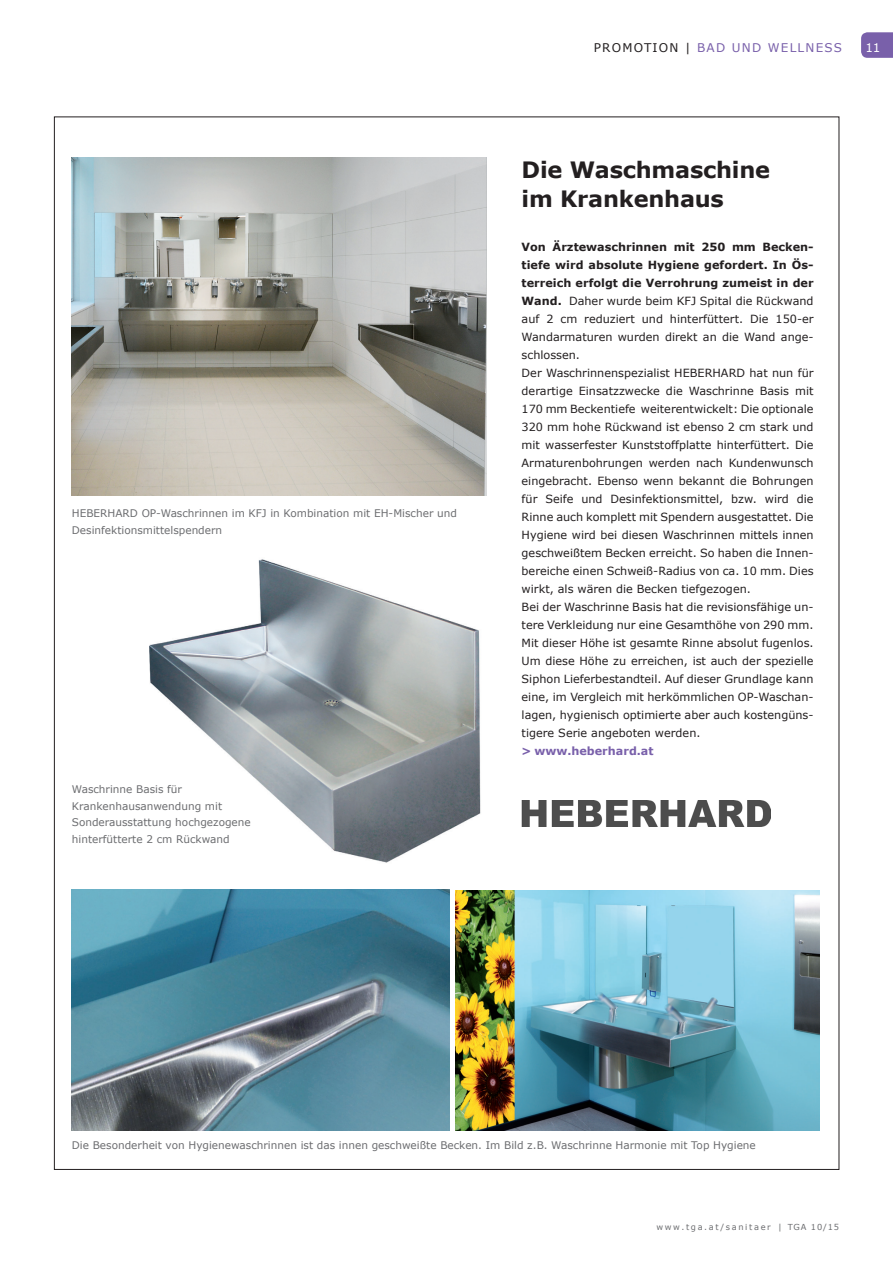
<style>
.page{position:relative;width:893px;height:1263px;background:#fff}
.page>*{position:absolute;margin:0;border:0;box-sizing:border-box;transform-origin:0 0}
.Copy_Sanitär{font:700 22.5px "Verdana";letter-spacing:-.01em;color:#231f20}
.Rubrik2_Sanitär{font:12px "Verdana";letter-spacing:.1em;color:#7960aa}
.t1{font:12px "Verdana";color:#fff}
.Copy_Sanitär-2{font:11.25px/18px "Verdana";color:#231f20;text-align:justify}
.t2{font:700 11.25px "Verdana";color:#7960aa}
.Bildtext_Sanitär{font:10.5px "Verdana";color:#6c6d70}
.t3{font:8.25px "Verdana";letter-spacing:.2em;color:#6c6d70}
.s1{color:#231f20}
.s2{font-weight:700}
</style>
<div class="page">
<svg style="left:861px;top:32px;width:32px;height:26px"></svg>
<img style="left:455px;top:890px;width:364px;height:241px">
<img style="left:72px;top:890px;width:377px;height:241px">
<img style="left:72px;top:158px;width:414px;height:337px">
<img style="left:149px;top:559px;width:332px;height:304px">
<img style="left:521px;top:801px;width:249px;height:25px">
<p class="Bildtext_Sanitär" style="left:72px;top:506px;width:387px">HEBERHARD OP-Waschrinnen im KFJ in Kombination mit EH-Mischer und</p>
<p class="Bildtext_Sanitär" style="left:72px;top:523px;width:152px">Desinfektionsmittelspendern</p>
<p class="Bildtext_Sanitär" style="left:72px;top:782px;width:112px">Waschrinne Basis für</p>
<p class="Bildtext_Sanitär" style="left:72px;top:798px;width:152px">Krankenhausanwendung mit</p>
<p class="Bildtext_Sanitär" style="left:72px;top:815px;width:180px">Sonderausstattung hochgezogene</p>
<p class="Bildtext_Sanitär" style="left:72px;top:831px;width:159px">hinterfütterte 2 cm Rückwand</p>
<p class="Rubrik2_Sanitär" style="left:594px;top:39px;width:250px"><span class="s1">PROMOTION |</span> BAD UND WELLNESS</p>
<p class="t1" style="left:865px;top:39px;width:17px">11</p>
<p class="Copy_Sanitär" style="left:522px;top:154px;width:250px">Die Waschmaschine</p>
<p class="Copy_Sanitär" style="left:522px;top:183px;width:204px">im Krankenhaus</p>
<p class="Copy_Sanitär-2" style="left:522px;top:238px;width:293px"><span class="s2">Von Ärztewaschrinnen mit 250 mm Becken&shy;tiefe wird absolute Hygiene gefordert. In Ös&shy;terreich erfolgt die Verrohrung zumeist in der Wand.</span> Daher wurde beim KFJ Spital die Rückwand auf 2 cm reduziert und hinterfüttert. Die 150-er Wandarmaturen wurden direkt an die Wand ange&shy;schlossen.</p>
<p class="Copy_Sanitär-2" style="left:522px;top:364px;width:293px">Der Waschrinnenspezialist HEBERHARD hat nun für derartige Einsatzzwecke die Waschrinne Basis mit 170 mm Beckentiefe weiterentwickelt: Die optionale 320 mm hohe Rückwand ist ebenso 2 cm stark und mit wasserfester Kunststoffplatte hinterfüttert. Die Armaturenbohrungen werden nach Kundenwunsch eingebracht. Ebenso wenn bekannt die Bohrungen für Seife und Desinfektionsmittel, bzw. wird die Rinne auch komplett mit Spendern ausgestattet. Die Hygiene wird bei diesen Waschrinnen mittels innen geschweißtem Becken erreicht. So haben die Innen&shy;bereiche einen Schweiß-Radius von ca. 10 mm. Dies wirkt, als wären die Becken tiefgezogen.</p>
<p class="Copy_Sanitär-2" style="left:522px;top:598px;width:293px">Bei der Waschrinne Basis hat die revisionsfähige un&shy;tere Verkleidung nur eine Gesamthöhe von 290 mm.<br>Mit dieser Höhe ist gesamte Rinne absolut fugenlos.<br>Um diese Höhe zu erreichen, ist auch der spezielle Siphon Lieferbestandteil. Auf dieser Grundlage kann eine, im Vergleich mit herkömmlichen OP-Waschan&shy;lagen, hygienisch optimierte aber auch kostengüns&shy;tigere Serie angeboten werden.</p>
<p class="t2" style="left:522px;top:743px;width:133px">&gt; www.heberhard.at</p>
<p class="Bildtext_Sanitär" style="left:72px;top:1138px;width:685px">Die Besonderheit von Hygienewaschrinnen ist das innen geschweißte Becken. Im Bild z.B. Waschrinne Harmonie mit Top Hygiene</p>
<p class="t3" style="left:656px;top:1221px;width:184px">www.tga.at/sanitaer | TGA 10/15</p>
</div>
